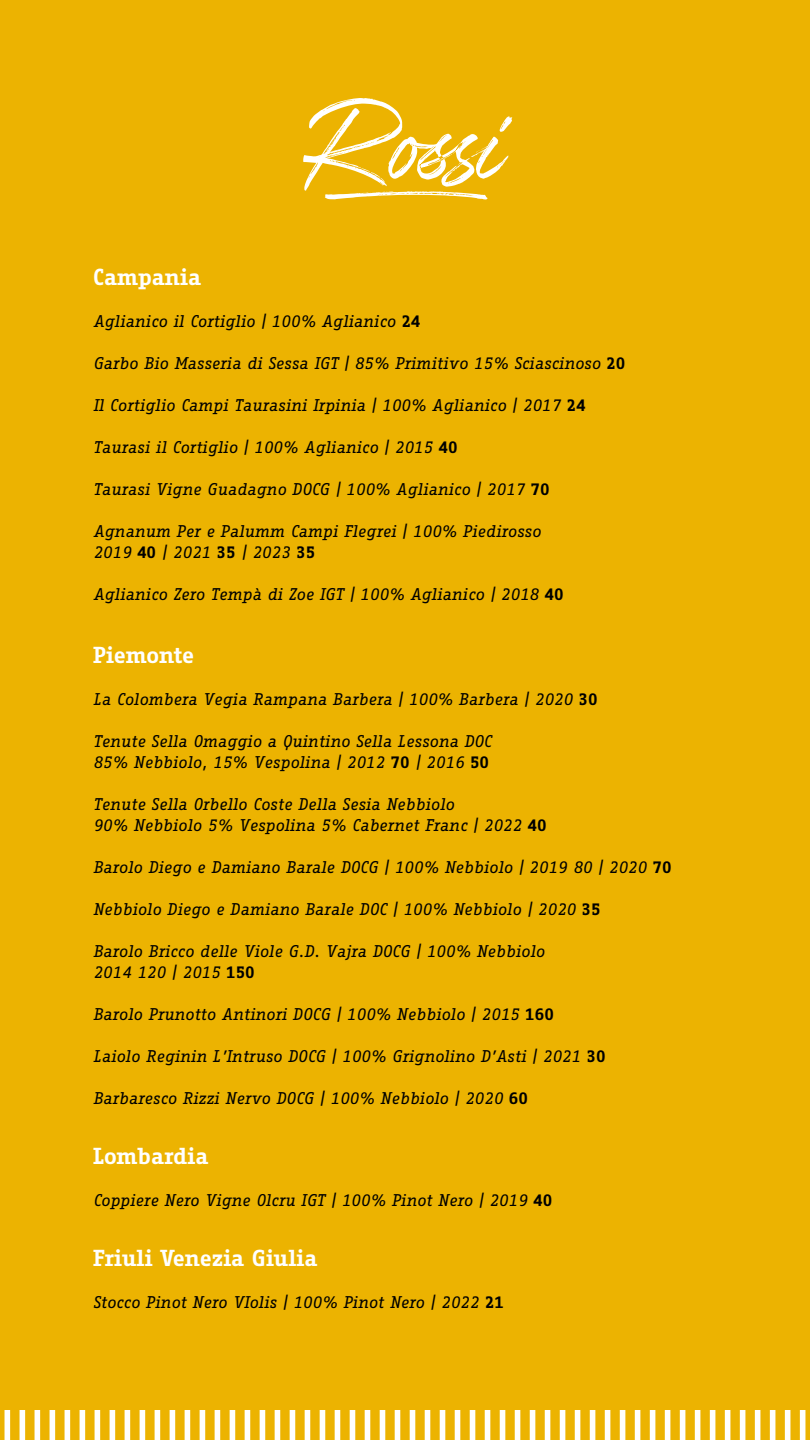
<style>
.page{position:relative;width:810px;height:1440px;background:#ecb301}
.page>*{position:absolute;margin:0;border:0;box-sizing:border-box;transform-origin:0 0}
.t1{font:111px "Brushwell";color:#fff}
.t2{font:700 22.5px "Fago Office Serif";letter-spacing:-.01em;color:#fff}
.t3{font:italic 16.5px/21px "Fago Office Serif";color:#000}
.s1{font-weight:700;font-style:normal}
</style>
<div class="page">
<svg style="left:325px;top:191px;width:163px;height:9px"></svg>
<hr style="left:809px;top:1410px;width:1px;height:30px;background:#fff">
<div style="left:800px;top:1410px;width:5px;height:30px;background:#fff"></div>
<div style="left:785px;top:1410px;width:5px;height:30px;background:#fff"></div>
<div style="left:770px;top:1410px;width:5px;height:30px;background:#fff"></div>
<div style="left:755px;top:1410px;width:5px;height:30px;background:#fff"></div>
<div style="left:740px;top:1410px;width:5px;height:30px;background:#fff"></div>
<div style="left:725px;top:1410px;width:5px;height:30px;background:#fff"></div>
<div style="left:710px;top:1410px;width:5px;height:30px;background:#fff"></div>
<div style="left:695px;top:1410px;width:5px;height:30px;background:#fff"></div>
<div style="left:680px;top:1410px;width:5px;height:30px;background:#fff"></div>
<div style="left:665px;top:1410px;width:5px;height:30px;background:#fff"></div>
<div style="left:650px;top:1410px;width:5px;height:30px;background:#fff"></div>
<div style="left:635px;top:1410px;width:5px;height:30px;background:#fff"></div>
<div style="left:620px;top:1410px;width:5px;height:30px;background:#fff"></div>
<div style="left:605px;top:1410px;width:5px;height:30px;background:#fff"></div>
<div style="left:590px;top:1410px;width:5px;height:30px;background:#fff"></div>
<div style="left:575px;top:1410px;width:5px;height:30px;background:#fff"></div>
<div style="left:560px;top:1410px;width:5px;height:30px;background:#fff"></div>
<div style="left:545px;top:1410px;width:5px;height:30px;background:#fff"></div>
<div style="left:530px;top:1410px;width:5px;height:30px;background:#fff"></div>
<div style="left:515px;top:1410px;width:5px;height:30px;background:#fff"></div>
<div style="left:500px;top:1410px;width:5px;height:30px;background:#fff"></div>
<div style="left:485px;top:1410px;width:5px;height:30px;background:#fff"></div>
<div style="left:470px;top:1410px;width:5px;height:30px;background:#fff"></div>
<div style="left:455px;top:1410px;width:5px;height:30px;background:#fff"></div>
<div style="left:440px;top:1410px;width:5px;height:30px;background:#fff"></div>
<div style="left:425px;top:1410px;width:5px;height:30px;background:#fff"></div>
<div style="left:410px;top:1410px;width:5px;height:30px;background:#fff"></div>
<div style="left:395px;top:1410px;width:5px;height:30px;background:#fff"></div>
<div style="left:380px;top:1410px;width:5px;height:30px;background:#fff"></div>
<div style="left:365px;top:1410px;width:5px;height:30px;background:#fff"></div>
<div style="left:350px;top:1410px;width:5px;height:30px;background:#fff"></div>
<div style="left:335px;top:1410px;width:5px;height:30px;background:#fff"></div>
<div style="left:320px;top:1410px;width:5px;height:30px;background:#fff"></div>
<div style="left:305px;top:1410px;width:5px;height:30px;background:#fff"></div>
<div style="left:290px;top:1410px;width:5px;height:30px;background:#fff"></div>
<div style="left:275px;top:1410px;width:5px;height:30px;background:#fff"></div>
<div style="left:260px;top:1410px;width:5px;height:30px;background:#fff"></div>
<div style="left:245px;top:1410px;width:5px;height:30px;background:#fff"></div>
<div style="left:230px;top:1410px;width:5px;height:30px;background:#fff"></div>
<div style="left:215px;top:1410px;width:5px;height:30px;background:#fff"></div>
<div style="left:200px;top:1410px;width:5px;height:30px;background:#fff"></div>
<div style="left:185px;top:1410px;width:5px;height:30px;background:#fff"></div>
<div style="left:170px;top:1410px;width:5px;height:30px;background:#fff"></div>
<div style="left:155px;top:1410px;width:5px;height:30px;background:#fff"></div>
<div style="left:140px;top:1410px;width:5px;height:30px;background:#fff"></div>
<div style="left:125px;top:1410px;width:5px;height:30px;background:#fff"></div>
<div style="left:110px;top:1410px;width:5px;height:30px;background:#fff"></div>
<div style="left:95px;top:1410px;width:5px;height:30px;background:#fff"></div>
<div style="left:80px;top:1410px;width:5px;height:30px;background:#fff"></div>
<div style="left:65px;top:1410px;width:5px;height:30px;background:#fff"></div>
<div style="left:50px;top:1410px;width:5px;height:30px;background:#fff"></div>
<div style="left:35px;top:1410px;width:5px;height:30px;background:#fff"></div>
<div style="left:20px;top:1410px;width:5px;height:30px;background:#fff"></div>
<div style="left:5px;top:1410px;width:5px;height:30px;background:#fff"></div>
<hr style="left:0;top:1410px;width:1px;height:30px;background:#fff">
<h1 class="t1" style="left:303px;top:76px;width:205px">Rossi</h1>
<h2 class="t2" style="left:93px;top:265px;width:110px">Campania</h2>
<p class="t3" style="left:93px;top:311px;width:329px">Aglianico il Cortiglio | 100% Aglianico <span class="s1">24</span></p>
<p class="t3" style="left:93px;top:353px;width:534px">Garbo Bio Masseria di Sessa IGT | 85% Primitivo 15% Sciascinoso <span class="s1">20</span></p>
<p class="t3" style="left:93px;top:395px;width:494px">Il Cortiglio Campi Taurasini Irpinia | 100% Aglianico | 2017 <span class="s1">24</span></p>
<p class="t3" style="left:93px;top:437px;width:366px">Taurasi il Cortiglio | 100% Aglianico | 2015 <span class="s1">40</span></p>
<p class="t3" style="left:93px;top:479px;width:458px">Taurasi Vigne Guadagno DOCG | 100% Aglianico | 2017 <span class="s1">70</span></p>
<p class="t3" style="left:93px;top:521px;width:449px">Agnanum Per e Palumm Campi Flegrei | 100% Piedirosso<br>2019 <span class="s1">40</span> | 2021 <span class="s1">35</span> | 2023 <span class="s1">35</span></p>
<p class="t3" style="left:93px;top:584px;width:472px">Aglianico Zero Tempà di Zoe IGT | 100% Aglianico | 2018 <span class="s1">40</span></p>
<h2 class="t2" style="left:93px;top:643px;width:103px">Piemonte</h2>
<p class="t3" style="left:93px;top:689px;width:506px">La Colombera Vegia Rampana Barbera | 100% Barbera | 2020 <span class="s1">30</span></p>
<p class="t3" style="left:93px;top:731px;width:400px">Tenute Sella Omaggio a Quintino Sella Lessona DOC<br>85% Nebbiolo, 15% Vespolina | 2012 <span class="s1">70</span> | 2016 <span class="s1">50</span></p>
<p class="t3" style="left:93px;top:794px;width:455px">Tenute Sella Orbello Coste Della Sesia Nebbiolo<br>90% Nebbiolo 5% Vespolina 5% Cabernet Franc | 2022 <span class="s1">40</span></p>
<p class="t3" style="left:93px;top:857px;width:580px">Barolo Diego e Damiano Barale DOCG | 100% Nebbiolo | 2019 80 | 2020 <span class="s1">70</span></p>
<p class="t3" style="left:93px;top:899px;width:509px">Nebbiolo Diego e Damiano Barale DOC | 100% Nebbiolo | 2020 <span class="s1">35</span></p>
<p class="t3" style="left:93px;top:941px;width:453px">Barolo Bricco delle Viole G.D. Vajra DOCG | 100% Nebbiolo<br>2014 120 | 2015 <span class="s1">150</span></p>
<p class="t3" style="left:93px;top:1004px;width:462px">Barolo Prunotto Antinori DOCG | 100% Nebbiolo | 2015 <span class="s1">160</span></p>
<p class="t3" style="left:93px;top:1046px;width:514px">Laiolo Reginin L’Intruso DOCG | 100% Grignolino D’Asti | 2021 <span class="s1">30</span></p>
<p class="t3" style="left:93px;top:1088px;width:436px">Barbaresco Rizzi Nervo DOCG | 100% Nebbiolo | 2020 <span class="s1">60</span></p>
<h2 class="t2" style="left:93px;top:1144px;width:117px">Lombardia</h2>
<p class="t3" style="left:93px;top:1190px;width:461px">Coppiere Nero Vigne Olcru IGT | 100% Pinot Nero | 2019 <span class="s1">40</span></p>
<h2 class="t2" style="left:93px;top:1246px;width:226px">Friuli Venezia Giulia</h2>
<p class="t3" style="left:93px;top:1292px;width:412px">Stocco Pinot Nero VIolis | 100% Pinot Nero | 2022 <span class="s1">21</span></p>
</div>
